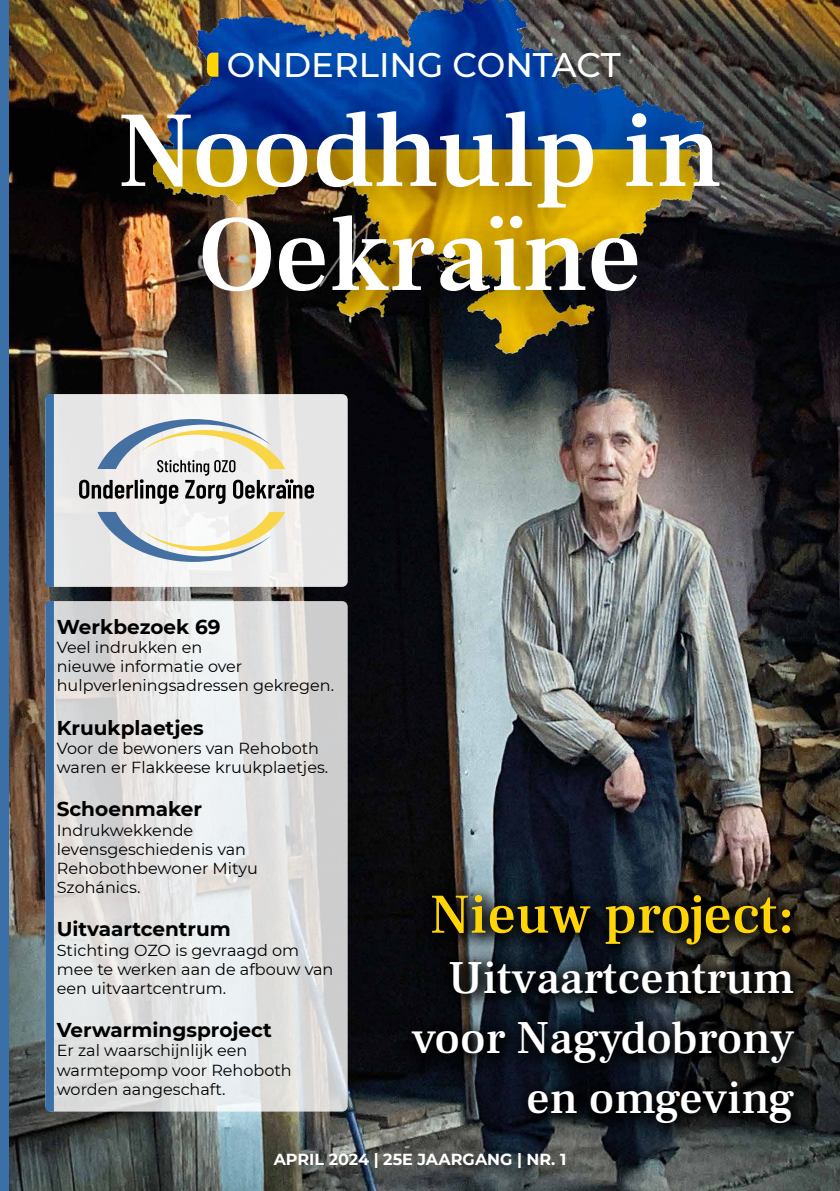
<style>
.page{position:relative;width:840px;height:1191px;background:#fff}
.page>*{position:absolute;margin:0;border:0;box-sizing:border-box;transform-origin:0 0}
.t1{font:500 108px/104px "Frank Ruhl Libre";color:#fff;text-align:center}
.t2{font:500 56px "Frank Ruhl Libre";color:#ffd508}
.t3{font:500 46px/60px "Frank Ruhl Libre";color:#fff;text-align:right}
.t4{font:500 34px "Montserrat";color:#fff}
.t5{font:700 20px "Montserrat";color:#000}
.t6{font:16px/19.2px "Montserrat";color:#000}
.t7{font:700 16px "Montserrat";color:#fff}
</style>
<div class="page">
<img style="left:9px;top:0;width:830px;height:1191px">
<img style="left:153px;top:0;width:577px;height:380px">
<svg style="left:45px;top:601px;width:302px;height:510px;background:#e0e0e0"></svg>
<svg style="left:45px;top:601px;width:9px;height:510px;background:#4072a7"></svg>
<svg style="left:207px;top:53px;width:11px;height:24px"></svg>
<div style="left:45px;top:394px;width:302px;height:193px;background:linear-gradient(to right,#efeeed,#edecec);border-radius:6px"></div>
<svg style="left:79px;top:419px;width:235px;height:143px"></svg>
<svg style="left:45px;top:394px;width:9px;height:193px;background:#4072a6"></svg>
<div style="left:0;top:0;width:9px;height:1191px;background:#3a6fa7"></div>
<div style="left:80px;top:92px;width:652px;height:239px;background:#000;opacity:.5"></div>
<div style="left:264px;top:1143px;width:327px;height:48px;background:#000;opacity:.5"></div>
<svg style="left:380px;top:868px;width:437px;height:288px;background:#2b2e31"></svg>
<div style="left:399px;top:880px;width:415px;height:264px;background:#000;opacity:.75"></div>
<svg style="left:406px;top:889px;width:401px;height:248px;background:#15181c"></svg>
<h3 class="t4" style="left:227px;top:41px;width:395px">ONDERLING CONTACT</h3>
<h1 class="t1" style="left:117px;top:99px;width:606px">Noodhulp in<br>Oekraïne</h1>
<p class="t5" style="left:57px;top:612px;width:165px">Werkbezoek 69</p>
<p class="t6" style="left:57px;top:637px;width:279px">Veel indrukken en<br>nieuwe informatie over hulpverleningsadressen gekregen.</p>
<p class="t5" style="left:57px;top:713px;width:148px">Kruukplaetjes</p>
<p class="t6" style="left:57px;top:738px;width:273px">Voor de bewoners van Rehoboth waren er Flakkeese kruukplaetjes.</p>
<p class="t5" style="left:57px;top:794px;width:147px">Schoenmaker</p>
<p class="t6" style="left:57px;top:819px;width:203px">Indrukwekkende levensgeschiedenis van<br>Rehobothbewoner Mityu<br>Szohánics.</p>
<p class="t5" style="left:57px;top:914px;width:175px">Uitvaartcentrum</p>
<p class="t6" style="left:57px;top:939px;width:278px">Stichting OZO is gevraagd om mee te werken aan de afbouw van een uitvaartcentrum.</p>
<p class="t5" style="left:57px;top:1015px;width:216px">Verwarmingsproject</p>
<p class="t6" style="left:57px;top:1040px;width:236px">Er zal waarschijnlijk een warmtepomp voor Rehoboth worden aangeschaft.</p>
<h2 class="t2" style="left:429px;top:879px;width:366px">Nieuw project:</h2>
<h3 class="t3" style="left:411px;top:947px;width:384px">Uitvaartcentrum voor Nagydobrony en omgeving</h3>
<p class="t7" style="left:273px;top:1148px;width:294px">APRIL 2024 | 25E JAARGANG | NR. 1</p>
</div>
